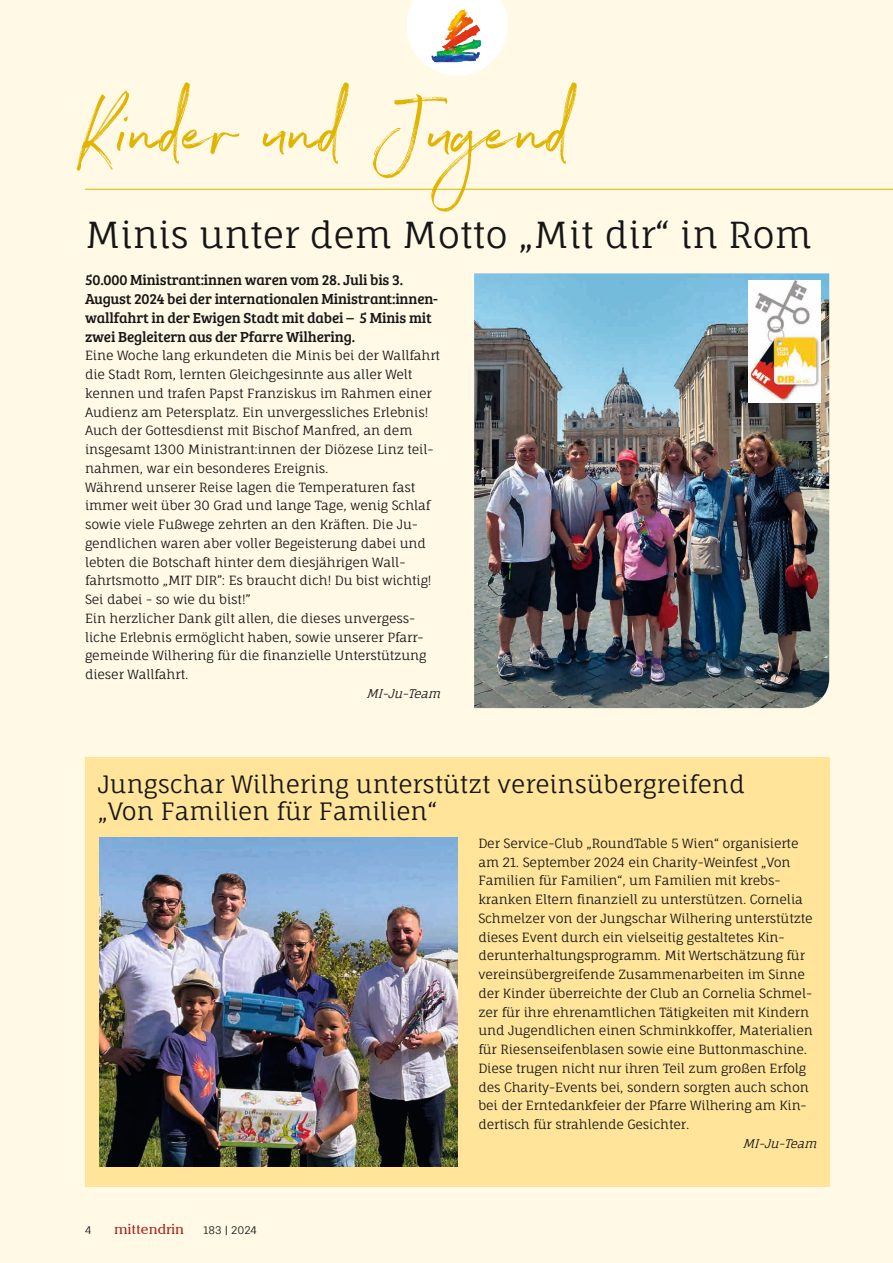
<style>
.page{position:relative;width:893px;height:1263px;background:#fff9e5}
.page>*{position:absolute;margin:0;border:0;box-sizing:border-box;transform-origin:0 0}
.t1{font:86.7px "Northwell Alt";color:#e0b400}
.t2{font:36px "Fauna One";color:#151616}
.t3{font:24px/27px "Fauna One";color:#151616}
.t4{font:15px/18.8px "Bree Serif";letter-spacing:-.01em;color:#151616}
.t5{font:14.25px "Cheltenham IT Cby BT";letter-spacing:.02em;color:#a8251c}
.t6{font:12.75px/18.8px "Fauna One";letter-spacing:-.01em;color:#151616}
.t7{font:italic 12px "Fauna One";color:#151616}
.t8{font:10.5px "Fauna One";color:#151616}
</style>
<div class="page">
<svg style="left:407px;top:0;width:101px;height:76px"></svg>
<img style="left:422px;top:10px;width:62px;height:53px">
<hr style="left:85px;top:189px;width:808px;height:1px;background:#e0b400">
<div style="left:85px;top:757px;width:744px;height:429px;background:#ffe49a"></div>
<img style="left:100px;top:837px;width:357px;height:330px">
<img style="left:474px;top:273px;width:355px;height:435px">
<img style="left:748px;top:281px;width:73px;height:121px">
<p class="t1" style="left:81px;top:69px;width:493px">Kinder und Jugend</p>
<p class="t2" style="left:85px;top:212px;width:728px">Minis unter dem Motto „Mit dir“ in Rom</p>
<p class="t4" style="left:85px;top:270px;width:355px">50.000 Ministrant:innen waren vom 28. Juli bis 3.<br>August 2024 bei der internationalen Ministrant:innen&shy;wallfahrt in der Ewigen Stadt mit dabei – 5 Minis mit zwei Begleitern aus der Pfarre Wilhering.</p>
<p class="t6" style="left:85px;top:346px;width:357px">Eine Woche lang erkundeten die Minis bei der Wallfahrt die Stadt Rom, lernten Gleichgesinnte aus aller Welt kennen und trafen Papst Franziskus im Rahmen einer Audienz am Petersplatz. Ein unvergessliches Erlebnis!<br>Auch der Gottesdienst mit Bischof Manfred, an dem insgesamt 1300 Ministrant:innen der Diözese Linz teil&shy;nahmen, war ein besonderes Ereignis.</p>
<p class="t6" style="left:85px;top:477px;width:348px">Während unserer Reise lagen die Temperaturen fast immer weit über 30 Grad und lange Tage, wenig Schlaf sowie viele Fußwege zehrten an den Kräften. Die Ju&shy;gendlichen waren aber voller Begeisterung dabei und lebten die Botschaft hinter dem diesjährigen Wall&shy;fahrtsmotto „MIT DIR”: Es braucht dich! Du bist wichtig!<br>Sei dabei - so wie du bist!”</p>
<p class="t6" style="left:85px;top:609px;width:343px">Ein herzlicher Dank gilt allen, die dieses unvergess&shy;liche Erlebnis ermöglicht haben, sowie unserer Pfarr&shy;gemeinde Wilhering für die finanzielle Unterstützung dieser Wallfahrt.</p>
<p class="t7" style="left:366px;top:686px;width:79px">MI-Ju-Team</p>
<p class="t3" style="left:98px;top:771px;width:649px">Jungschar Wilhering unterstützt vereinsübergreifend „Von Familien für Familien“</p>
<p class="t6" style="left:478px;top:834px;width:336px">Der Service-Club „RoundTable 5 Wien“ organisierte am 21. September 2024 ein Charity-Weinfest „Von Familien für Familien“, um Familien mit krebs&shy;kranken Eltern finanziell zu unterstützen. Cornelia Schmelzer von der Jungschar Wilhering unterstützte dieses Event durch ein vielseitig gestaltetes Kin&shy;derunterhaltungsprogramm. Mit Wertschätzung für vereinsübergreifende Zusammenarbeiten im Sinne der Kinder überreichte der Club an Cornelia Schmel&shy;zer für ihre ehrenamtlichen Tätigkeiten mit Kindern und Jugendlichen einen Schminkkoffer, Materialien für Riesenseifenblasen sowie eine Buttonmaschine.<br>Diese trugen nicht nur ihren Teil zum großen Erfolg des Charity-Events bei, sondern sorgten auch schon bei der Erntedankfeier der Pfarre Wilhering am Kin&shy;dertisch für strahlende Gesichter.</p>
<p class="t7" style="left:743px;top:1136px;width:79px">MI-Ju-Team</p>
<p class="t8" style="left:85px;top:1223px;width:8px">4</p>
<p class="t5" style="left:115px;top:1220px;width:71px">mittendrin</p>
<p class="t8" style="left:203px;top:1223px;width:55px">183 | 2024</p>
</div>
